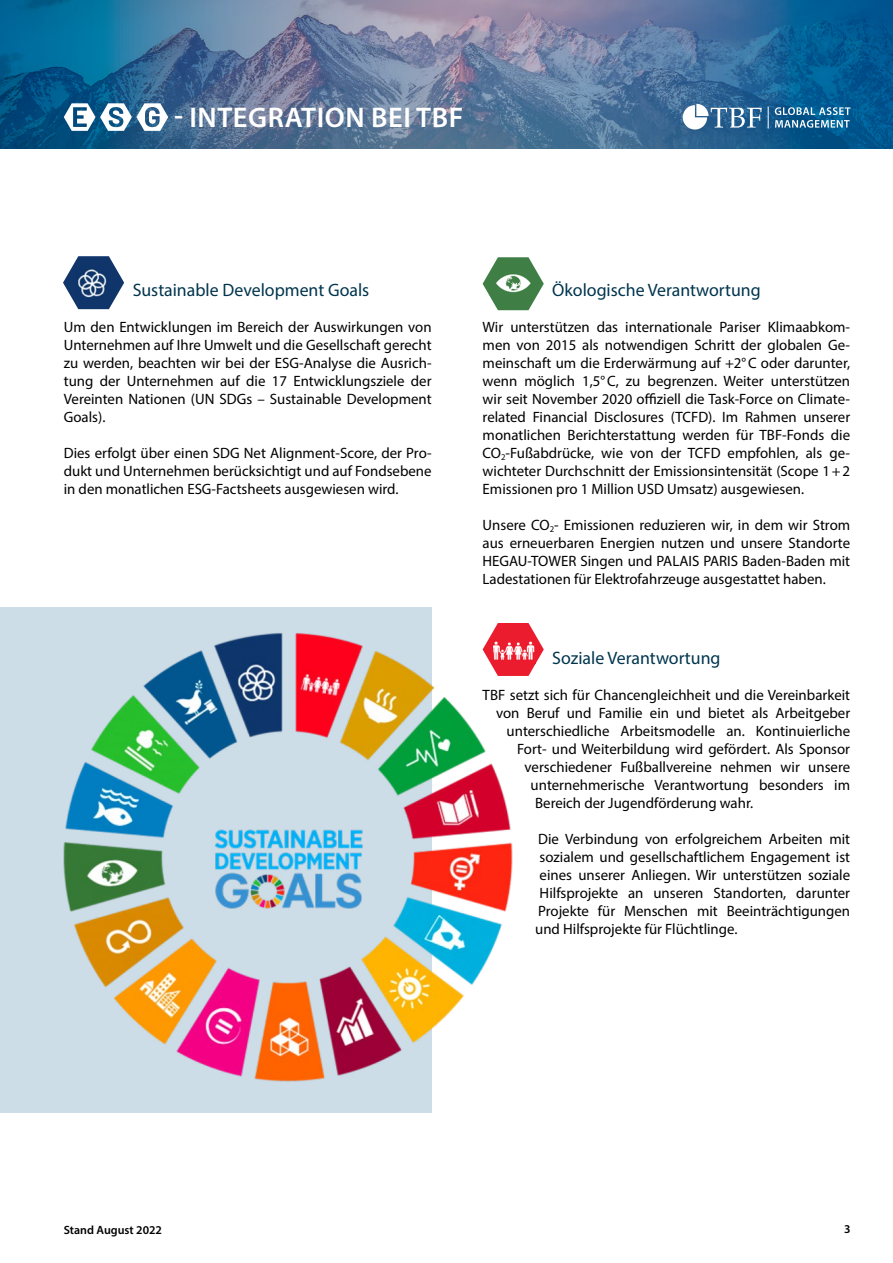
<style>
.page{position:relative;width:893px;height:1263px;background:#fff}
.page>*{position:absolute;margin:0;border:0;box-sizing:border-box;transform-origin:0 0}
.t1{font:600 28.5px "Myriad Pro";letter-spacing:.02em;color:#fff}
.t2{font:18px "Myriad Pro";color:#00354e}
.t3{font:15px/18px "Myriad Pro";color:#000;text-align:justify}
.t4{font:600 12px "Myriad Pro";color:#000}
</style>
<div class="page">
<svg style="left:0;top:0;width:893px;height:149px;background:#47729a"></svg>
<svg style="left:775px;top:107px;width:75px;height:21px;background:#4c89af"></svg>
<svg style="left:683px;top:104px;width:79px;height:26px"></svg>
<svg style="left:768px;top:107px;width:1px;height:22px"></svg>
<svg style="left:64px;top:103px;width:104px;height:28px"></svg>
<div style="left:0;top:607px;width:431px;height:505px;background:#ccdde8"></div>
<img style="left:52px;top:607px;width:461px;height:506px">
<svg style="left:483px;top:257px;width:61px;height:53px"></svg>
<img style="left:496px;top:270px;width:35px;height:27px">
<svg style="left:63px;top:256px;width:61px;height:53px"></svg>
<img style="left:75px;top:266px;width:35px;height:33px">
<svg style="left:483px;top:623px;width:61px;height:53px"></svg>
<img style="left:493px;top:639px;width:42px;height:24px">
<h1 class="t1" style="left:174px;top:100px;width:291px">- INTEGRATION BEI TBF</h1>
<p class="t2" style="left:133px;top:279px;width:238px">Sustainable Development Goals</p>
<p class="t3" style="left:64px;top:318px;width:369px">Um den Entwicklungen im Bereich der Auswirkungen von Unternehmen auf Ihre Umwelt und die Gesellschaft gerecht zu werden, beachten wir bei der ESG-Analyse die Ausrich&shy;tung der Unternehmen auf die 17 Entwicklungsziele der Vereinten Nationen (UN SDGs – Sustainable Development Goals).</p>
<p class="t3" style="left:64px;top:444px;width:369px">Dies erfolgt über einen SDG Net Alignment-Score, der Pro&shy;dukt und Unternehmen berücksichtigt und auf Fondsebene in den monatlichen ESG-Factsheets ausgewiesen wird.</p>
<p class="t2" style="left:552px;top:279px;width:210px">Ökologische Verantwortung</p>
<p class="t3" style="left:483px;top:318px;width:369px">Wir unterstützen das internationale Pariser Klimaabkom&shy;men von 2015 als notwendigen Schritt der globalen Ge&shy;meinschaft um die Erderwärmung auf +2°C oder darunter, wenn möglich 1,5°C, zu begrenzen. Weiter unterstützen wir seit November 2020 offiziell die Task-Force on Climate&shy;related Financial Disclosures (TCFD). Im Rahmen unserer monatlichen Berichterstattung werden für TBF-Fonds die CO<sub>2</sub>-Fußabdrücke, wie von der TCFD empfohlen, als ge&shy;wichteter Durchschnitt der Emissionsintensität (Scope 1+2<br>Emissionen pro 1 Million USD Umsatz) ausgewiesen.</p>
<p class="t3" style="left:483px;top:516px;width:369px">Unsere CO<sub>2</sub>- Emissionen reduzieren wir, in dem wir Strom aus erneuerbaren Energien nutzen und unsere Standorte HEGAU-TOWER Singen und PALAIS PARIS Baden-Baden mit Ladestationen für Elektrofahrzeuge ausgestattet haben.</p>
<p class="t2" style="left:552px;top:646px;width:170px">Soziale Verantwortung</p>
<p class="t3" style="left:483px;top:685px;width:369px">TBF setzt sich für Chancengleichheit und die Vereinbarkeit</p>
<p class="t3" style="left:496px;top:703px;width:356px">von Beruf und Familie ein und bietet als Arbeitgeber</p>
<p class="t3" style="left:507px;top:721px;width:345px">unterschiedliche Arbeitsmodelle an. Kontinuierliche</p>
<p class="t3" style="left:517px;top:739px;width:334px">Fort- und Weiterbildung wird gefördert. Als Sponsor</p>
<p class="t3" style="left:525px;top:757px;width:327px">verschiedener Fußballvereine nehmen wir unsere</p>
<p class="t3" style="left:531px;top:775px;width:321px">unternehmerische Verantwortung besonders im</p>
<p class="t3" style="left:535px;top:793px;width:220px">Bereich der Jugendförderung wahr.</p>
<p class="t3" style="left:535px;top:829px;width:317px">Die Verbindung von erfolgreichem Arbeiten mit sozialem und gesellschaftlichem Engagement ist eines unserer Anliegen. Wir unterstützen soziale Hilfsprojekte an unseren Standorten, darunter Projekte für Menschen mit Beeinträchtigungen und Hilfsprojekte für Flüchtlinge.</p>
<p class="t4" style="left:64px;top:1222px;width:100px">Stand August 2022</p>
<p class="t4" style="left:844px;top:1221px;width:8px">3</p>
</div>
